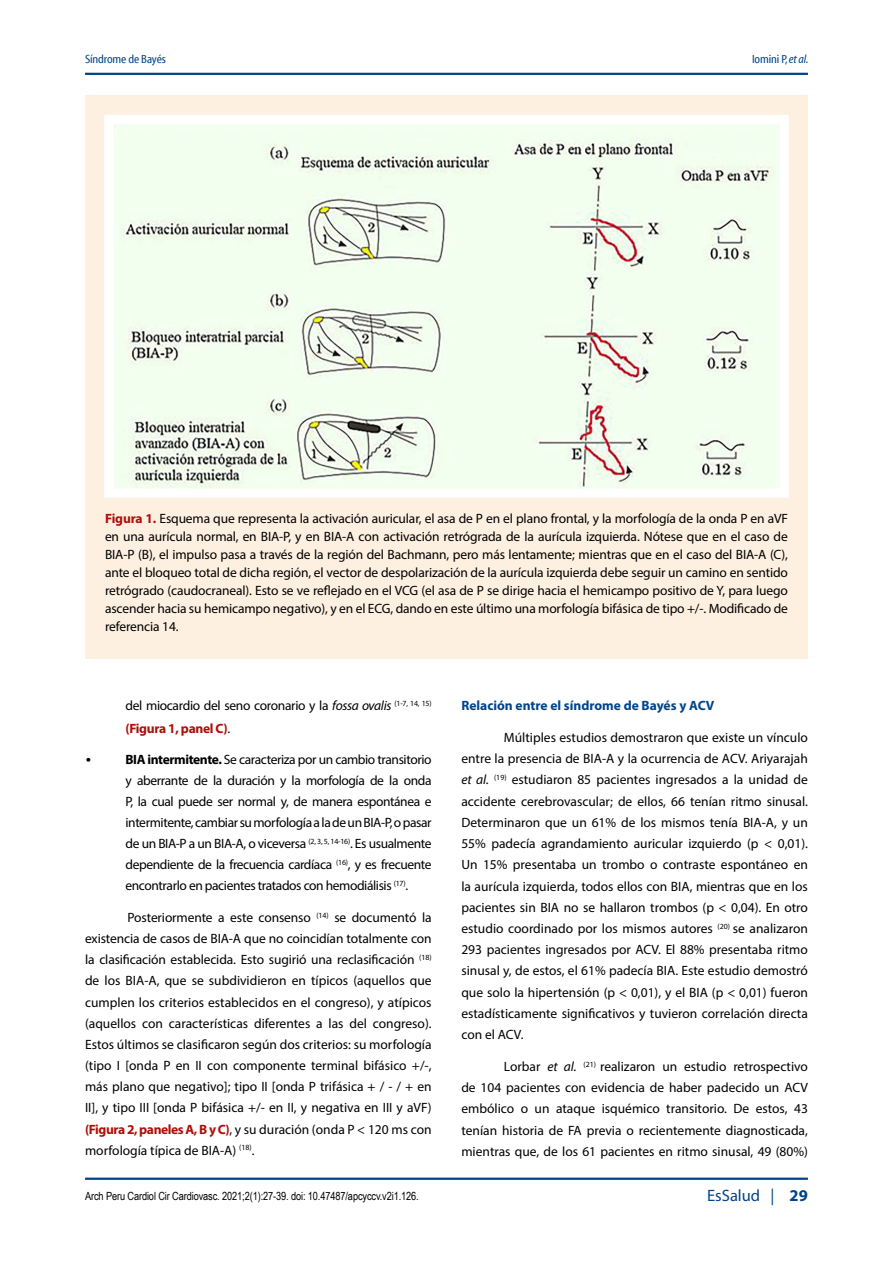
<style>
.page{position:relative;width:893px;height:1263px;background:#fff}
.page>*{position:absolute;margin:0;border:0;box-sizing:border-box;transform-origin:0 0}
.t1{font:16.5px "Myriad Pro";color:#048}
.t2{font:700 16.5px "Myriad Pro";color:#048}
.t3{font:13.5px/21.1px "Myriad Pro";letter-spacing:-.005em;color:#000;text-align:justify}
.t4{font:13.5px/22.5px "Myriad Pro";letter-spacing:-.025em;color:#000}
.t5{font:700 13.5px "Myriad Pro";color:#048}
.t6{font:300 13.5px "Calibri";color:#000}
.t7{font:12px "Myriad Cn Web";letter-spacing:-.01em;color:#048}
.t8{font:11.25px "Arial Narrow";letter-spacing:-.01em;color:#000}
.s1{font-family:"Myriad Cn It Web"}
.s2{font-weight:700;color:#ae0f0a}
.s3{font-style:italic}
.s4{font-weight:700}
</style>
<div class="page">
<hr style="left:85px;top:73px;width:723px;height:2px;background:#048">
<hr style="left:85px;top:1177px;width:723px;height:3px;background:#048">
<div style="left:85px;top:96px;width:723px;height:563px;background:#fdf0e1"></div>
<img style="left:114px;top:125px;width:665px;height:362px">
<div style="left:104px;top:115px;width:685px;height:382px;border:9px solid #fff"></div>
<p class="t7" style="left:85px;top:53px;width:82px">Síndrome de Bayés</p>
<p class="t7" style="left:752px;top:53px;width:58px">Iomini P, <span class="s1">et al.</span></p>
<p class="t3" style="left:105px;top:509px;width:684px;line-height:18px"><span class="s2">Figura 1.</span> Esquema que representa la activación auricular, el asa de P en el plano frontal, y la morfología de la onda P en aVF en una aurícula normal, en BIA-P, y en BIA-A con activación retrógrada de la aurícula izquierda. Nótese que en el caso de BIA-P (B), el impulso pasa a través de la región del Bachmann, pero más lentamente; mientras que en el caso del BIA-A (C), ante el bloqueo total de dicha región, el vector de despolarización de la aurícula izquierda debe seguir un camino en sentido retrógrado (caudocraneal). Esto se ve reflejado en el VCG (el asa de P se dirige hacia el hemicampo positivo de Y, para luego ascender hacia su hemicampo negativo), y en el ECG, dando en este último una morfología bifásica de tipo +/-. Modificado de referencia 14.</p>
<p class="t4" style="left:126px;top:694px;width:308px">del miocardio del seno coronario y la <span class="s3">fossa ovalis</span> <sup>(1-7,</sup> <sup>14,</sup> <sup>15) </sup><span class="s2">(Figura 1, panel C)</span>.</p>
<p class="t6" style="left:85px;top:751px;width:8px">•</p>
<p class="t3" style="left:126px;top:749px;width:308px"><span class="s4">BIA intermitente.</span> Se caracteriza por un cambio transitorio y aberrante de la duración y la morfología de la onda P, la cual puede ser normal y, de manera espontánea e intermitente, cambiar su morfología a la de un BIA-P, o pasar de un BIA-P a un BIA-A, o viceversa <sup>(2,</sup> <sup>3,</sup> <sup>5,</sup> <sup>14-16)</sup>. Es usualmente dependiente de la frecuencia cardíaca <sup>(16)</sup>, y es frecuente encontrarlo en pacientes tratados con hemodiálisis <sup>(17)</sup>.</p>
<p class="t3" style="left:85px;top:907px;width:348px;text-indent:43px">Posteriormente a este consenso <sup>(14)</sup> se documentó la existencia de casos de BIA-A que no coincidían totalmente con la clasificación establecida. Esto sugirió una reclasificación <sup>(18) </sup>de los BIA-A, que se subdividieron en típicos (aquellos que cumplen los criterios establecidos en el congreso), y atípicos (aquellos con características diferentes a las del congreso).<br>Estos últimos se clasificaron según dos criterios: su morfología (tipo I [onda P en II con componente terminal bifásico +/-, más plano que negativo]; tipo II [onda P trifásica + / - / + en II], y tipo III [onda P bifásica +/- en II, y negativa en III y aVF) <span class="s2">(Figura 2, paneles A, B y C)</span>, y su duración (onda P &lt; 120 ms con morfología típica de BIA-A) <sup>(18)</sup>.</p>
<p class="t5" style="left:461px;top:697px;width:255px">Relación entre el síndrome de Bayés y ACV</p>
<p class="t3" style="left:461px;top:727px;width:348px;text-indent:43px">Múltiples estudios demostraron que existe un vínculo entre la presencia de BIA-A y la ocurrencia de ACV. Ariyarajah <span class="s3">et al.</span> <sup>(19)</sup> estudiaron 85 pacientes ingresados a la unidad de accidente cerebrovascular; de ellos, 66 tenían ritmo sinusal.<br>Determinaron que un 61% de los mismos tenía BIA-A, y un 55% padecía agrandamiento auricular izquierdo (p &lt; 0,01).<br>Un 15% presentaba un trombo o contraste espontáneo en la aurícula izquierda, todos ellos con BIA, mientras que en los pacientes sin BIA no se hallaron trombos (p &lt; 0,04). En otro estudio coordinado por los mismos autores <sup>(20)</sup> se analizaron 293 pacientes ingresados por ACV. El 88% presentaba ritmo sinusal y, de estos, el 61% padecía BIA. Este estudio demostró que solo la hipertensión (p &lt; 0,01), y el BIA (p &lt; 0,01) fueron estadísticamente significativos y tuvieron correlación directa con el ACV.</p>
<p class="t3" style="left:461px;top:1056px;width:348px;text-indent:43px">Lorbar <span class="s3">et al.</span> <sup>(21)</sup> realizaron un estudio retrospectivo de 104 pacientes con evidencia de haber padecido un ACV embólico o un ataque isquémico transitorio. De estos, 43 tenían historia de FA previa o recientemente diagnosticada, mientras que, de los 61 pacientes en ritmo sinusal, 49 (80%)</p>
<p class="t1" style="left:707px;top:1185px;width:69px">EsSalud |</p>
<p class="t8" style="left:85px;top:1188px;width:335px">Arch Peru Cardiol Cir Cardiovasc. 2021;2(1):27-39. doi: 10.47487/apcyccv.v2i1.126.</p>
<p class="t2" style="left:790px;top:1184px;width:20px">29</p>
</div>
